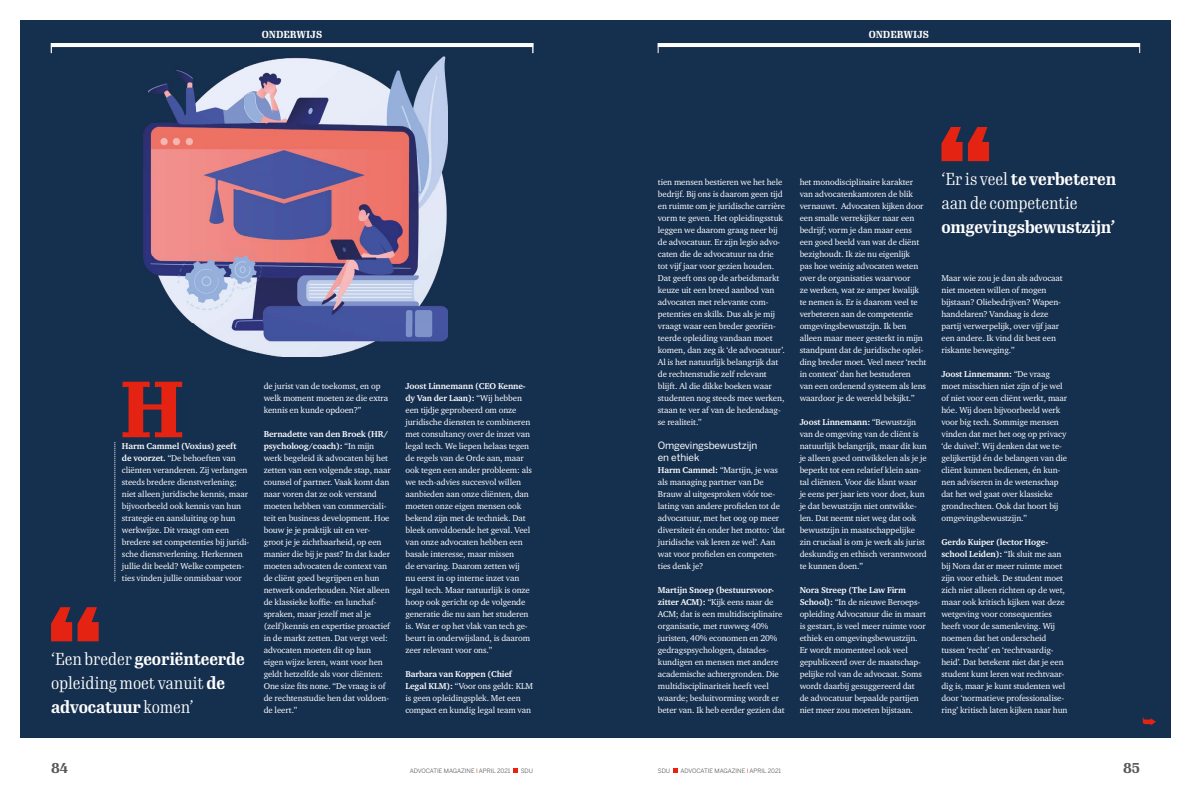
<style>
.page{position:relative;width:1191px;height:794px;background:#fff}
.page>*{position:absolute;margin:0;border:0;box-sizing:border-box;transform-origin:0 0}
.t1{font:900 78px "Gimlet Text Compressed";color:#e42313}
.t2{font:300 17px/24px "Gimlet Text Compressed";letter-spacing:-.01em;color:#fff}
.t3{font:700 17px "Gimlet Text Compressed";letter-spacing:-.01em;color:#fff}
.t4{font:700 14px "Gimlet Text Compressed";color:#575756}
.t5{font:10px/12px "Benton Sans";letter-spacing:-.01em;color:#fff}
.t6{font:700 10px "Gimlet Text Compressed";color:#fff}
.t7{font:8.8px/12px "Charter ITC Pro";letter-spacing:-.01em;color:#fff}
.t8{font:6px "Benton Sans";color:#575756}
.s1{font-weight:700}
.s2{color:#e42313}
</style>
<div class="page">
<div style="left:20px;top:20px;width:575px;height:717px;background:#152f4e"></div>
<svg style="left:115px;top:442px;width:1px;height:139px"></svg>
<img style="left:143px;top:57px;width:305px;height:300px">
<svg style="left:513px;top:768px;width:5px;height:4px"></svg>
<hr style="left:51px;top:43px;width:482px;height:4px;background:#fff">
<svg style="left:51px;top:607px;width:48px;height:34px"></svg>
<div style="left:595px;top:20px;width:576px;height:717px;background:#152f4e"></div>
<svg style="left:1142px;top:717px;width:14px;height:8px"></svg>
<svg style="left:673px;top:768px;width:4px;height:4px"></svg>
<hr style="left:658px;top:43px;width:482px;height:4px;background:#fff">
<svg style="left:941px;top:127px;width:48px;height:34px"></svg>
<p class="t6" style="left:262px;top:27px;width:62px">ONDERWIJS</p>
<h1 class="t1" style="left:120px;top:355px;width:67px">H</h1>
<p class="t7" style="left:122px;top:440px;width:129px"><span class="s1">Harm Cammel (Voxius) geeft<br>de voorzet.</span> “De behoeften van cliënten veranderen. Zij verlangen steeds bredere dienstverlening; niet alleen juridische kennis, maar bijvoorbeeld ook kennis van hun strategie en aansluiting op hun werkwijze. Dit vraagt om een bredere set competenties bij juridi&shy;sche dienstverlening. Herkennen jullie dit beeld? Welke competen&shy;ties vinden jullie onmisbaar voor</p>
<h2 class="t2" style="left:51px;top:646px;width:195px">‘Een breder <span class="s1">georiënteerde </span>opleiding moet vanuit <span class="s1">de advocatuur</span> komen’</h2>
<p class="t7" style="left:264px;top:380px;width:126px">de jurist van de toekomst, en op welk moment moeten ze die extra kennis en kunde opdoen?”</p>
<p class="t7" style="left:264px;top:428px;width:129px"><span class="s1">Bernadette van den Broek (HR/ psycholoog/coach):</span> “In mijn werk begeleid ik advocaten bij het zetten van een volgende stap, naar counsel of partner. Vaak komt dan naar voren dat ze ook verstand moeten hebben van commerciali&shy;teit en business development. Hoe bouw je je praktijk uit en ver&shy;groot je je zichtbaarheid, op een manier die bij je past? In dat kader moeten advocaten de context van de cliënt goed begrijpen en hun netwerk onderhouden. Niet alleen de klassieke koffie- en lunchaf&shy;spraken, maar jezelf met al je (zelf)kennis en expertise proactief in de markt zetten. Dat vergt veel: advocaten moeten dit op hun eigen wijze leren, want voor hen geldt hetzelfde als voor cliënten:<br>One size fits none. “De vraag is of de rechtenstudie hen dat voldoen&shy;de leert.”</p>
<p class="t7" style="left:405px;top:380px;width:128px"><span class="s1">Joost Linnemann (CEO Kenne&shy;dy Van der Laan):</span> “Wij hebben een tijdje geprobeerd om onze juridische diensten te combineren met consultancy over de inzet van legal tech. We liepen helaas tegen de regels van de Orde aan, maar ook tegen een ander probleem: als we tech-advies succesvol willen aanbieden aan onze cliënten, dan moeten onze eigen mensen ook bekend zijn met de techniek. Dat bleek onvoldoende het geval. Veel van onze advocaten hebben een basale interesse, maar missen<br>de ervaring. Daarom zetten wij<br>nu eerst in op interne inzet van legal tech. Maar natuurlijk is onze hoop ook gericht op de volgende generatie die nu aan het studeren is. Wat er op het vlak van tech ge&shy;beurt in onderwijsland, is daarom zeer relevant voor ons.”</p>
<p class="t7" style="left:405px;top:668px;width:129px"><span class="s1">Barbara van Koppen (Chief<br>Legal KLM):</span> “Voor ons geldt: KLM is geen opleidingsplek. Met een compact en kundig legal team van</p>
<h3 class="t4" style="left:51px;top:758px;width:19px">84</h3>
<p class="t8" style="left:410px;top:767px;width:102px">ADVOCATIE MAGAZINE <span class="s2">I</span> APRIL 2021</p>
<p class="t8" style="left:521px;top:767px;width:14px">SDU</p>
<p class="t6" style="left:868px;top:27px;width:62px">ONDERWIJS</p>
<p class="t7" style="left:658px;top:176px;width:129px">tien mensen bestieren we het hele bedrijf. Bij ons is daarom geen tijd en ruimte om je juridische carrière vorm te geven. Het opleidingsstuk leggen we daarom graag neer bij de advocatuur. Er zijn legio advo&shy;caten die de advocatuur na drie tot vijf jaar voor gezien houden.<br>Dat geeft ons op de arbeidsmarkt keuze uit een breed aanbod van advocaten met relevante com&shy;petenties en skills. Dus als je mij vraagt waar een breder georiën&shy;teerde opleiding vandaan moet komen, dan zeg ik ‘de advocatuur’.<br>Al is het natuurlijk belangrijk dat de rechtenstudie zelf relevant blijft. Al die dikke boeken waar studenten nog steeds mee werken, staan te ver af van de hedendaag&shy;se realiteit.”</p>
<p class="t5" style="left:658px;top:439px;width:101px">Omgevingsbewustzijn en ethiek</p>
<p class="t7" style="left:658px;top:464px;width:129px"><span class="s1">Harm Cammel:</span> “Martijn, je was als managing partner van De<br>Brauw al uitgesproken vóór toe&shy;lating van andere profielen tot de advocatuur, met het oog op meer diversiteit én onder het motto: ‘dat juridische vak leren ze wel’. Aan wat voor profielen en competen&shy;ties denk je?</p>
<p class="t7" style="left:658px;top:584px;width:128px"><span class="s1">Martijn Snoep (bestuursvoor&shy;zitter ACM):</span> “Kijk eens naar de<br>ACM; dat is een multidisciplinaire organisatie, met ruwweg 40% juristen, 40% economen en 20% gedragspsychologen, datades&shy;kundigen en mensen met andere academische achtergronden. Die multidisciplinariteit heeft veel waarde; besluitvorming wordt er beter van. Ik heb eerder gezien dat</p>
<p class="t7" style="left:799px;top:176px;width:128px">het monodisciplinaire karakter van advocatenkantoren de blik vernauwt. Advocaten kijken door een smalle verrekijker naar een bedrijf; vorm je dan maar eens een goed beeld van wat de cliënt bezighoudt. Ik zie nu eigenlijk<br>pas hoe weinig advocaten weten over de organisaties waarvoor<br>ze werken, wat ze amper kwalijk te nemen is. Er is daarom veel te verbeteren aan de competentie omgevingsbewustzijn. Ik ben alleen maar meer gesterkt in mijn standpunt dat de juridische oplei&shy;ding breder moet. Veel meer ‘recht in context’ dan het bestuderen van een ordenend systeem als lens waardoor je de wereld bekijkt.”</p>
<p class="t7" style="left:799px;top:416px;width:129px"><span class="s1">Joost Linnemann:</span> “Bewustzijn van de omgeving van de cliënt is natuurlijk belangrijk, maar dit kun je alleen goed ontwikkelen als je je beperkt tot een relatief klein aan&shy;tal cliënten. Voor die klant waar<br>je eens per jaar iets voor doet, kun je dat bewustzijn niet ontwikke&shy;len. Dat neemt niet weg dat ook bewustzijn in maatschappelijke zin cruciaal is om je werk als jurist deskundig en ethisch verantwoord te kunnen doen.”</p>
<p class="t7" style="left:799px;top:584px;width:128px"><span class="s1">Nora Streep (The Law Firm<br>School):</span> “In de nieuwe Beroeps&shy;opleiding Advocatuur die in maart is gestart, is veel meer ruimte voor ethiek en omgevingsbewustzijn.<br>Er wordt momenteel ook veel gepubliceerd over de maatschap&shy;pelijke rol van de advocaat. Soms wordt daarbij gesuggereerd dat de advocatuur bepaalde partijen niet meer zou moeten bijstaan.</p>
<h2 class="t2" style="left:941px;top:166px;width:176px">‘Er is veel <span class="s1">te verbeteren </span>aan de competentie</h2>
<h2 class="t3" style="left:941px;top:215px;width:175px">omgevingsbewustzijn’</h2>
<p class="t7" style="left:941px;top:272px;width:123px">Maar wie zou je dan als advocaat niet moeten willen of mogen bijstaan? Oliebedrijven? Wapen&shy;handelaren? Vandaag is deze partij verwerpelijk, over vijf jaar een andere. Ik vind dit best een riskante beweging.”</p>
<p class="t7" style="left:941px;top:368px;width:127px"><span class="s1">Joost Linnemann:</span> “De vraag moet misschien niet zijn of je wel of niet voor een cliënt werkt, maar hóe. Wij doen bijvoorbeeld werk voor big tech. Sommige mensen vinden dat met het oog op privacy ‘de duivel’. Wij denken dat we te&shy;gelijkertijd én de belangen van die cliënt kunnen bedienen, én kun&shy;nen adviseren in de wetenschap dat het wel gaat over klassieke grondrechten. Ook dat hoort bij omgevingsbewustzijn.”</p>
<p class="t7" style="left:941px;top:536px;width:128px"><span class="s1">Gerdo Kuiper (lector Hoge&shy;school Leiden):</span> “Ik sluit me aan bij Nora dat er meer ruimte moet zijn voor ethiek. De student moet zich niet alleen richten op de wet, maar ook kritisch kijken wat deze wetgeving voor consequenties heeft voor de samenleving. Wij noemen dat het onderscheid tussen ‘recht’ en ‘rechtvaardig&shy;heid’. Dat betekent niet dat je een student kunt leren wat rechtvaar&shy;dig is, maar je kunt studenten wel door ‘normatieve professionalise&shy;ring’ kritisch laten kijken naar hun</p>
<p class="t8" style="left:658px;top:767px;width:14px">SDU</p>
<p class="t8" style="left:680px;top:767px;width:102px">ADVOCATIE MAGAZINE <span class="s2">I</span> APRIL 2021</p>
<h3 class="t4" style="left:1123px;top:758px;width:18px">85</h3>
</div>
